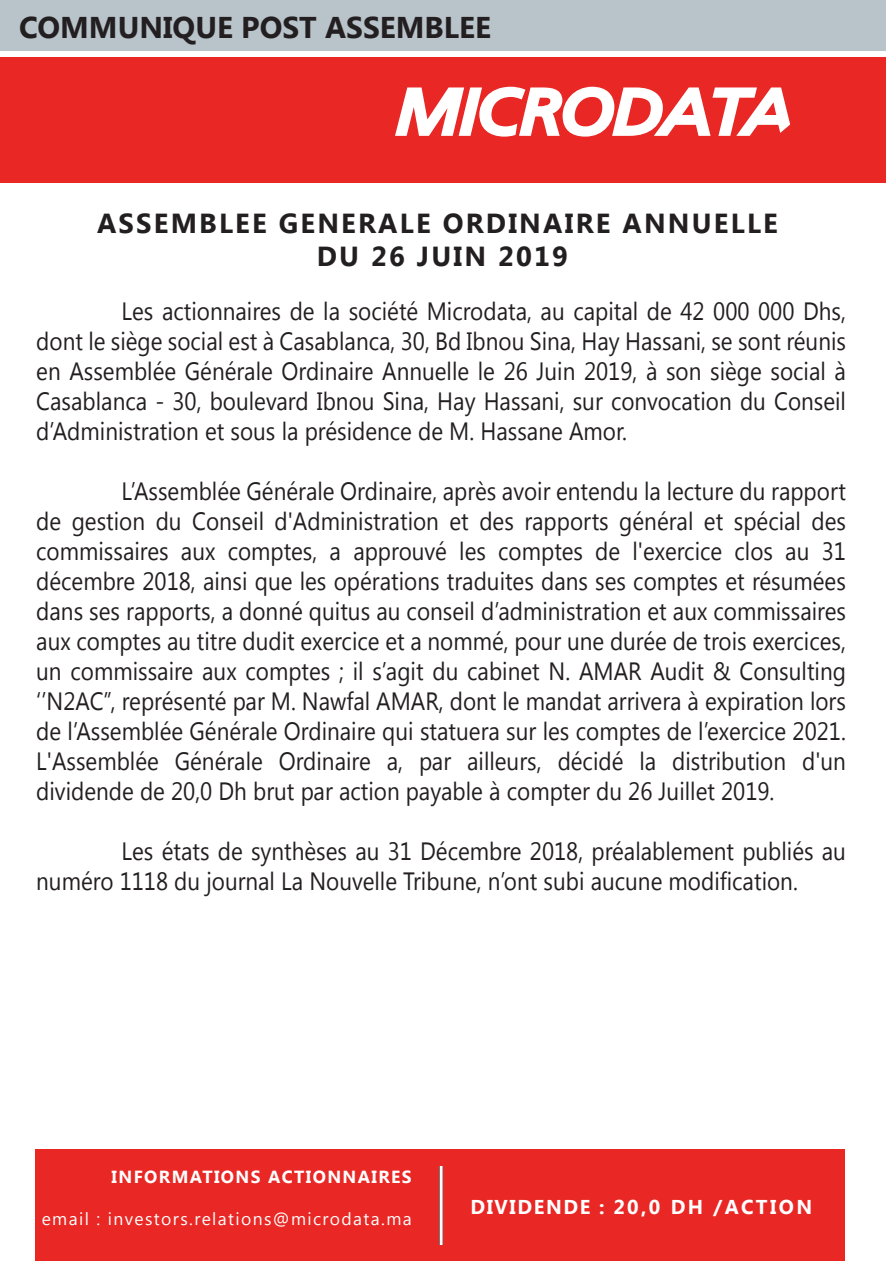
<style>
.page{position:relative;width:886px;height:1276px;background:#fff}
.page>*{position:absolute;margin:0;border:0;box-sizing:border-box;transform-origin:0 0}
.t1{font:700 30px "Segoe UI";color:#231f20}
.t2{font:700 27.5px/33px "Segoe UI";letter-spacing:.08em;color:#231f20;text-align:center}
.t3{font:25px/30px "Segoe UI";color:#231f20;text-align:justify;scale:.9 1}
.t4{font:700 20px "Segoe UI";letter-spacing:.08em;color:#fff}
.t5{font:17.5px "Segoe UI";letter-spacing:.08em;color:#fff}
.t6{font:700 17.5px "Segoe UI";letter-spacing:.08em;color:#fff}
</style>
<div class="page">
<div style="left:0;top:57px;width:886px;height:126px;background:#e92724"></div>
<svg style="left:395px;top:87px;width:395px;height:50px"></svg>
<div style="left:0;top:0;width:886px;height:50px;background:#b8c3ca"></div>
<div style="left:35px;top:1148px;width:810px;height:112px;background:#e92724"></div>
<svg style="left:439px;top:1166px;width:3px;height:78px"></svg>
<p class="t1" style="left:19px;top:5px;width:473px">COMMUNIQUE POST ASSEMBLEE</p>
<p class="t2" style="left:97px;top:205px;width:682px">ASSEMBLEE GENERALE ORDINAIRE ANNUELLE<br>DU 26 JUIN 2019</p>
<p class="t3" style="left:36px;top:294px;width:901px;text-indent:85px">Les actionnaires de la société Microdata, au capital de 42 000 000 Dhs, dont le siège social est à Casablanca, 30, Bd Ibnou Sina, Hay Hassani, se sont réunis en Assemblée Générale Ordinaire Annuelle le 26 Juin 2019, à son siège social à Casablanca - 30, boulevard Ibnou Sina, Hay Hassani, sur convocation du Conseil d’Administration et sous la présidence de M. Hassane Amor.</p>
<p class="t3" style="left:36px;top:474px;width:901px;text-indent:85px">L’Assemblée Générale Ordinaire, après avoir entendu la lecture du rapport de gestion du Conseil d'Administration et des rapports général et spécial des commissaires aux comptes, a approuvé les comptes de l'exercice clos au 31 décembre 2018, ainsi que les opérations traduites dans ses comptes et résumées dans ses rapports, a donné quitus au conseil d’administration et aux commissaires aux comptes au titre dudit exercice et a nommé, pour une durée de trois exercices, un commissaire aux comptes ; il s’agit du cabinet N. AMAR Audit &amp; Consulting ‘’N2AC’’, représenté par M. Nawfal AMAR, dont le mandat arrivera à expiration lors de l’Assemblée Générale Ordinaire qui statuera sur les comptes de l’exercice 2021.<br>L'Assemblée Générale Ordinaire a, par ailleurs, décidé la distribution d'un dividende de 20,0 Dh brut par action payable à compter du 26 Juillet 2019.</p>
<p class="t3" style="left:36px;top:834px;width:901px;text-indent:85px">Les états de synthèses au 31 Décembre 2018, préalablement publiés au numéro 1118 du journal La Nouvelle Tribune, n’ont subi aucune modification.</p>
<p class="t6" style="left:112px;top:1164px;width:302px">INFORMATIONS ACTIONNAIRES</p>
<p class="t5" style="left:42px;top:1206px;width:371px">email : investors.relations@microdata.ma</p>
<p class="t4" style="left:470px;top:1192px;width:343px">DIVIDENDE : 20,0 DH /ACTION</p>
</div>
